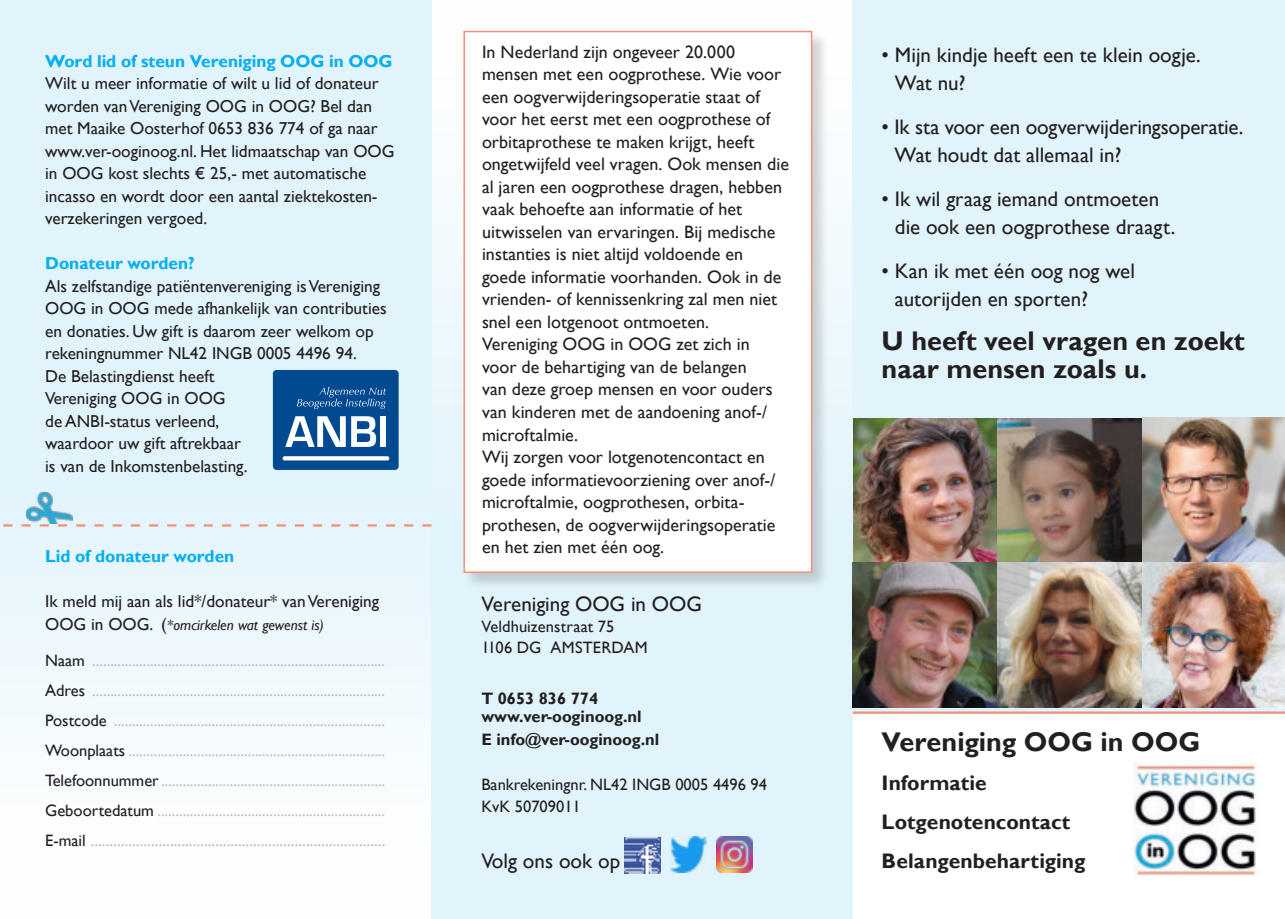
<style>
.page{position:relative;width:1285px;height:919px;background:#fff}
.page>*{position:absolute;margin:0;border:0;box-sizing:border-box;transform-origin:0 0}
.t1{font:700 27px/28.5px "Gill Sans";color:#231f20}
.t2{font:21px/28.5px "Gill Sans";color:#231f20}
.t3{font:700 21px/39px "Gill Sans";letter-spacing:.005em;color:#231f20}
.t4{font:18px/22.5px "Gill Sans";color:#231f20}
.t5{font:17.25px/22.5px "Gill Sans";color:#231f20}
.t6{font:17.25px "Gill Sans";color:#bcbdc0}
.t7{font:700 17.25px "Gill Sans";color:#00aeef}
.t8{font:16.5px/30px "Gill Sans";color:#bcbdc0;text-align:justify}
.t9{font:16.5px/21px "Gill Sans";color:#231f20}
.t10{font:700 16.5px/18px "Gill Sans";color:#231f20}
.t11{font:italic 15px "Gill Sans";color:#231f20}
.s1{font-style:normal;font-size:17.25px}
.s2{color:#231f20}
.s3{font-size:16.5px;color:#231f20}
</style>
<div class="page">
<div style="left:851px;top:0;width:432px;height:711px;background:#e1f4fc"></div>
<div style="left:0;top:0;width:432px;height:918px;background:linear-gradient(to bottom,#d9f1fb,#f9fcfe)"></div>
<div style="left:431px;top:0;width:421px;height:918px;background:linear-gradient(to bottom,#fbfdfe,#d9f1fb)"></div>
<img style="left:624px;top:837px;width:36px;height:36px">
<hr style="left:852px;top:711px;width:432px;height:2px;background:#f58e76">
<img style="left:1133px;top:762px;width:123px;height:113px">
<img style="left:852px;top:417px;width:432px;height:290px">
<div style="left:462px;top:30px;width:368px;height:560px;background:#231f20;opacity:.2"></div>
<div style="left:464px;top:32px;width:347px;height:540px;background:#fff"></div>
<div style="left:463px;top:31px;width:349px;height:542px;border:2px solid #f58e76"></div>
<svg style="left:0;top:524px;width:431px;height:2px"></svg>
<img style="left:27px;top:493px;width:45px;height:30px">
<div style="left:273px;top:370px;width:125px;height:100px;background:#014990;border-radius:4px"></div>
<svg style="left:285px;top:416px;width:91px;height:31px"></svg>
<div style="left:380px;top:416px;width:6px;height:31px;background:#fff"></div>
<svg style="left:297px;top:387px;width:89px;height:22px"></svg>
<svg style="left:282px;top:456px;width:107px;height:4px"></svg>
<img style="left:670px;top:836px;width:36px;height:36px">
<img style="left:716px;top:836px;width:36px;height:36px">
<p class="t7" style="left:45px;top:54px;width:349px">Word lid of steun Vereniging OOG in OOG</p>
<p class="t5" style="left:45px;top:74px;width:351px">Wilt u meer informatie of wilt u lid of donateur worden van Vereniging OOG in OOG? Bel dan met Maaike Oosterhof 0653 836 774 of ga naar www.ver-ooginoog.nl. Het lidmaatschap van OOG in OOG kost slechts € 25,- met automatische incasso en wordt door een aantal ziektekosten&shy;verzekeringen vergoed.</p>
<p class="t7" style="left:45px;top:256px;width:151px">Donateur worden?</p>
<p class="t5" style="left:45px;top:276px;width:343px">Als zelfstandige patiëntenvereniging is Vereniging OOG in OOG mede afhankelijk van contributies en donaties. Uw gift is daarom zeer welkom op rekeningnummer NL42 INGB 0005 4496 94.<br>De Belastingdienst heeft<br>Vereniging OOG in OOG<br>de ANBI-status verleend,<br>waardoor uw gift aftrekbaar<br>is van de Inkomstenbelasting.</p>
<p class="t7" style="left:45px;top:549px;width:191px">Lid of donateur worden</p>
<p class="t5" style="left:45px;top:591px;width:335px">Ik meld mij aan als lid*/donateur* van Vereniging</p>
<p class="t11" style="left:45px;top:618px;width:280px"><span class="s1">OOG in OOG. (</span>*omcirkelen wat gewenst is)</p>
<p class="t8" style="left:45px;top:646px;width:341px"><span class="s2">Naam</span> .................................................................................<br><span class="s2">Adres</span> .................................................................................<br><span class="s2">Postcode</span> ...........................................................................<br><span class="s2">Woonplaats</span> .......................................................................<br><span class="s2">Telefoonnummer</span> ..............................................................<br><span class="s2">Geboortedatum</span> ...............................................................</p>
<p class="t6" style="left:45px;top:832px;width:342px"><span class="s3">E-mail</span> ..............................................................................</p>
<p class="t4" style="left:482px;top:42px;width:308px">In Nederland zijn ongeveer 20.000 mensen met een oogprothese. Wie voor een oogverwijderingsoperatie staat of voor het eerst met een oogprothese of orbitaprothese te maken krijgt, heeft ongetwijfeld veel vragen. Ook mensen die al jaren een oogprothese dragen, hebben vaak behoefte aan informatie of het uitwisselen van ervaringen. Bij medische instanties is niet altijd voldoende en goede informatie voorhanden. Ook in de vrienden- of kennissenkring zal men niet snel een lotgenoot ontmoeten.<br>Vereniging OOG in OOG zet zich in<br>voor de behartiging van de belangen<br>van deze groep mensen en voor ouders van kinderen met de aandoening anof-/ microftalmie.<br>Wij zorgen voor lotgenotencontact en goede informatievoorziening over anof-/ microftalmie, oogprothesen, orbita&shy;prothesen, de oogverwijderingsoperatie en het zien met één oog.</p>
<p class="t2" style="left:481px;top:591px;width:222px">Vereniging OOG in OOG</p>
<p class="t9" style="left:481px;top:617px;width:168px">Veldhuizenstraat 75<br>1106 DG AMSTERDAM</p>
<p class="t10" style="left:481px;top:691px;width:162px">T 0653 836 774 www.ver-ooginoog.nl</p>
<p class="t10" style="left:481px;top:731px;width:179px">E info@ver-ooginoog.nl</p>
<p class="t9" style="left:481px;top:774px;width:287px;line-height:22.5px">Bankrekeningnr. NL42 INGB 0005 4496 94<br>KvK 50709011</p>
<p class="t2" style="left:481px;top:848px;width:140px">Volg ons ook op</p>
<p class="t2" style="left:894px;top:42px;width:307px;text-indent:-13px">• Mijn kindje heeft een te klein oogje.<br>Wat nu?</p>
<p class="t2" style="left:894px;top:114px;width:350px;text-indent:-13px">• Ik sta voor een oogverwijderings operatie.<br>Wat houdt dat allemaal in?</p>
<p class="t2" style="left:894px;top:186px;width:282px;text-indent:-13px">• Ik wil graag iemand ontmoeten die ook een oogprothese draagt.</p>
<p class="t2" style="left:894px;top:258px;width:241px;text-indent:-13px">• Kan ik met één oog nog wel autorijden en sporten?</p>
<h1 class="t1" style="left:881px;top:328px;width:365px">U heeft veel vragen en zoekt naar mensen zoals u.</h1>
<h1 class="t1" style="left:881px;top:730px;width:320px">Vereniging OOG in OOG</h1>
<p class="t3" style="left:881px;top:765px;width:205px">Informatie<br>Lotgenotencontact<br>Belangenbehartiging</p>
</div>
